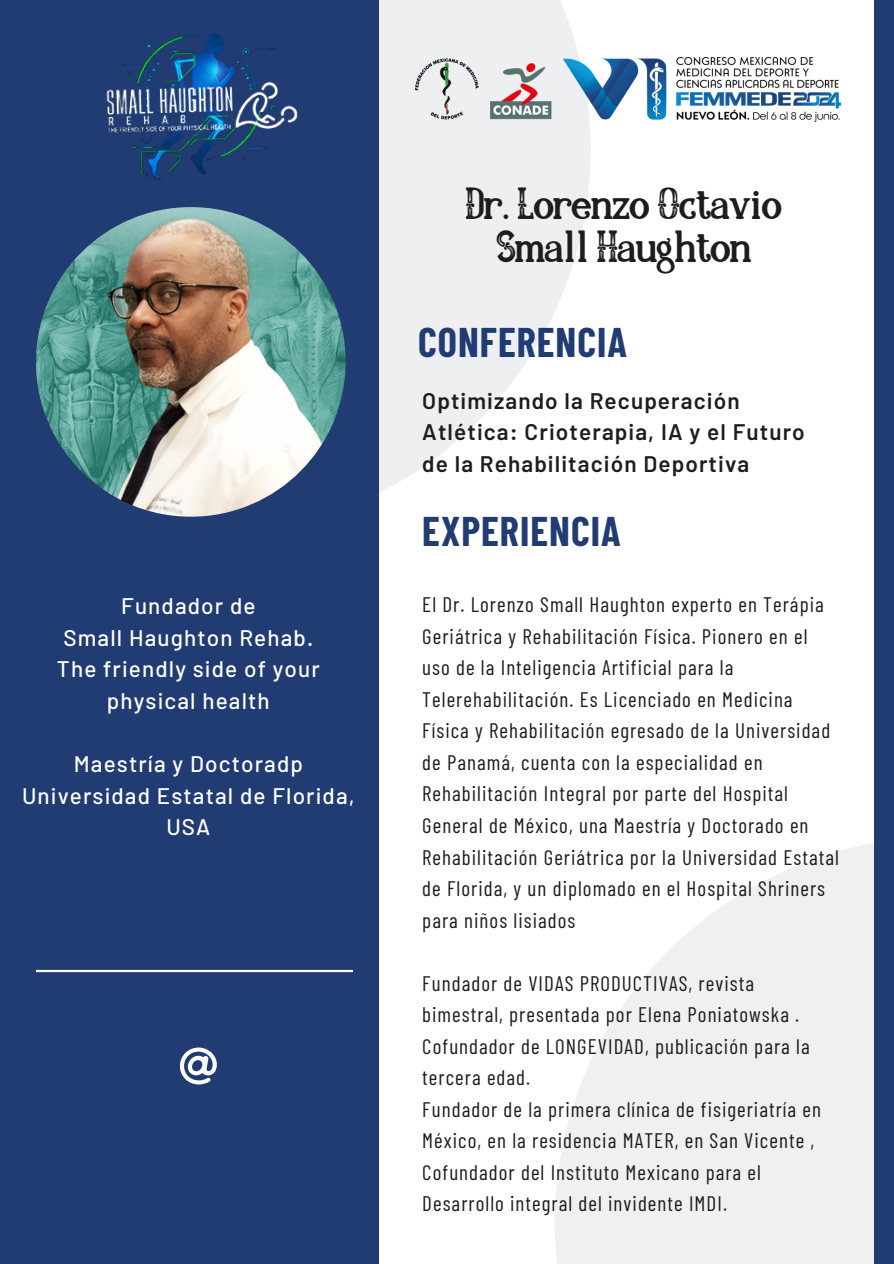
<style>
.page{position:relative;width:894px;height:1264px;background:#fff}
.page>*{position:absolute;margin:0;border:0;box-sizing:border-box;transform-origin:0 0}
.t1{font:45px/42.8px "ALITIDE";color:#1d1d1b;text-align:center}
.t2{font:700 40.5px "Barlow Condensed";letter-spacing:.025em;color:#213b73}
.t3{font:500 22.5px/31.5px "Barlow";letter-spacing:.05em;color:#fff;text-align:center}
.t4{font:600 22.5px/31.5px "Barlow";letter-spacing:.05em;color:#1d1d1b}
.t5{font:21px/31.5px "Barlow Condensed";letter-spacing:.05em;color:#1d1d1b}
</style>
<div class="page">
<svg style="left:378px;top:0;width:212px;height:536px;fill:#edeff0"></svg>
<div style="left:554px;top:836px;width:339px;height:427px;background:linear-gradient(to right,#f8f8f9,#eceeef)"></div>
<div style="left:0;top:0;width:378px;height:1263px;background:#213b73"></div>
<div style="left:873px;top:0;width:20px;height:1263px;background:#213b73"></div>
<svg style="left:180px;top:1047px;width:37px;height:37px"></svg>
<hr style="left:36px;top:969px;width:317px;height:3px;background:#fff">
<img style="left:36px;top:207px;width:309px;height:309px;border-radius:50%">
<img style="left:415px;top:57px;width:425px;height:64px">
<img style="left:106px;top:34px;width:192px;height:146px">
<h2 class="t3" style="left:57px;top:589px;width:264px">Fundador de<br>Small Haughton Rehab.<br>The friendly side of your physical health</h2>
<p class="t3" style="left:74px;top:747px;width:230px">Maestría y Doctoradp</p>
<p class="t3" style="left:22px;top:778px;width:334px">Universidad Estatal de Florida,<br>USA</p>
<h2 class="t1" style="left:466px;top:184px;width:317px">Dr. Lorenzo Octavio<br>Small Haughton</h2>
<p class="t2" style="left:418px;top:317px;width:210px">CONFERENCIA</p>
<p class="t4" style="left:422px;top:384px;width:384px">Optimizando la Recuperación<br>Atlética: Crioterapia, IA y el Futuro de la Rehabilitación Deportiva</p>
<h3 class="t2" style="left:422px;top:506px;width:200px">EXPERIENCIA</h3>
<h3 class="t5" style="left:422px;top:588px;width:418px">El Dr. Lorenzo Small Haughton experto en Terápia Geriátrica y Rehabilitación Física. Pionero en el uso de la Inteligencia Artificial para la Telerehabilitación. Es Licenciado en Medicina Física y Rehabilitación egresado de la Universidad de Panamá, cuenta con la especialidad en Rehabilitación Integral por parte del Hospital General de México, una Maestría y Doctorado en Rehabilitación Geriátrica por la Universidad Estatal de Florida, y un diplomado en el Hospital Shriners para niños lisiados</h3>
<p class="t5" style="left:422px;top:966px;width:378px">Fundador de VIDAS PRODUCTIVAS, revista bimestral, presentada por Elena Poniatowska .</p>
<p class="t5" style="left:422px;top:1029px;width:389px">Cofundador de LONGEVIDAD, publicación para la tercera edad.</p>
<p class="t5" style="left:422px;top:1092px;width:400px">Fundador de la primera clínica de fisigeriatría en<br>México, en la residencia MATER, en San Vicente ,</p>
<h1 class="t5" style="left:422px;top:1155px;width:340px">Cofundador del Instituto Mexicano para el<br>Desarrollo integral del invidente IMDI.</h1>
</div>
